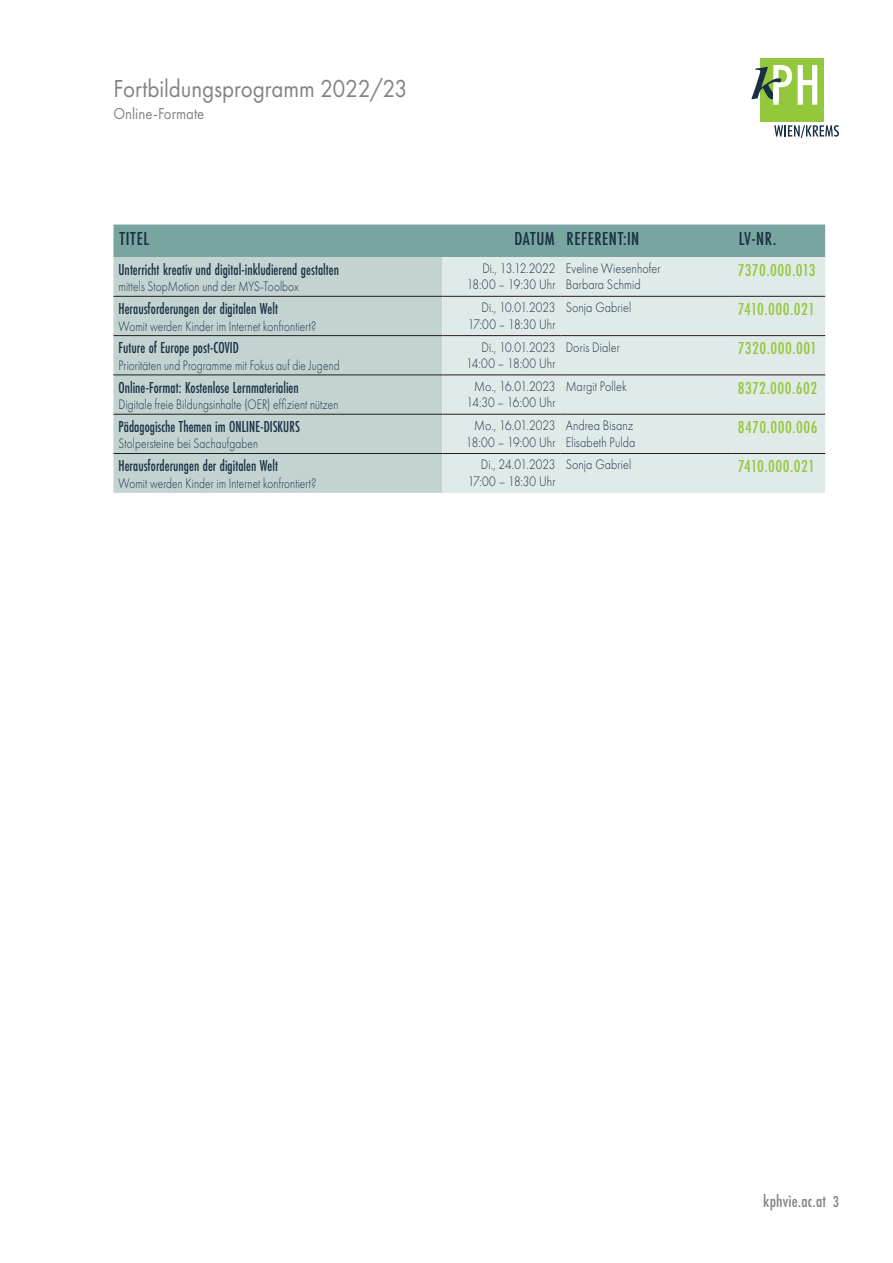
<style>
.page{position:relative;width:893px;height:1263px;background:#fff}
.page>*{position:absolute;margin:0;border:0;box-sizing:border-box;transform-origin:0 0}
.t1{font:25.5px "Futura PT";letter-spacing:-.005em;color:#818485;scale:.9 1}
.t2{font:500 19.5px "Futura PT Cond";letter-spacing:.02em;color:#183042}
.t3{font:500 18px "Futura PT Cond";letter-spacing:.025em;color:#94c83c}
.t4{font:500 18px "Futura PT Cond";letter-spacing:-.005em;color:#94c83c}
.t5{font:500 18px "Futura PT Cond";letter-spacing:.01em;color:#818485}
.t6{font:500 18px "Futura PT Cond";letter-spacing:.005em;color:#94c83c}
.t7{font:500 16.5px "Futura PT Cond";color:#183042;scale:.9 1}
.t8{font:16.5px "Futura PT";color:#818485;scale:.9 1}
.t9{font:300 14.25px/16.5px "Futura PT";letter-spacing:.01em;color:#183042;text-align:right;scale:.85 1}
.t10{font:300 14.25px "Futura PT";letter-spacing:.01em;color:#183042;scale:.8 1}
.s1{font-size:16.5px}
</style>
<div class="page">
<div style="left:760px;top:58px;width:64px;height:63px;background:#94c83c"></div>
<svg style="left:798px;top:65px;width:19px;height:40px"></svg>
<svg style="left:751px;top:65px;width:41px;height:40px"></svg>
<svg style="left:774px;top:125px;width:65px;height:13px"></svg>
<div style="left:773px;top:90px;width:5px;height:11px;background:#fff"></div>
<div style="left:113px;top:225px;width:712px;height:32px;background:#79a5a0"></div>
<div style="left:113px;top:257px;width:329px;height:236px;background:#c2d3d2"></div>
<div style="left:442px;top:257px;width:383px;height:236px;background:#e0eae9"></div>
<hr style="left:113px;top:296px;width:329px;height:1px;background:#231f20">
<hr style="left:442px;top:296px;width:119px;height:1px;background:#231f20">
<hr style="left:561px;top:296px;width:172px;height:1px;background:#231f20">
<hr style="left:733px;top:296px;width:92px;height:1px;background:#231f20">
<hr style="left:113px;top:335px;width:329px;height:1px;background:#231f20">
<hr style="left:442px;top:335px;width:119px;height:1px;background:#231f20">
<hr style="left:561px;top:335px;width:172px;height:1px;background:#231f20">
<hr style="left:733px;top:335px;width:92px;height:1px;background:#231f20">
<hr style="left:113px;top:375px;width:329px;height:1px;background:#231f20">
<hr style="left:442px;top:375px;width:119px;height:1px;background:#231f20">
<hr style="left:561px;top:375px;width:172px;height:1px;background:#231f20">
<hr style="left:733px;top:375px;width:92px;height:1px;background:#231f20">
<hr style="left:113px;top:414px;width:329px;height:1px;background:#231f20">
<hr style="left:442px;top:414px;width:119px;height:1px;background:#231f20">
<hr style="left:561px;top:414px;width:172px;height:1px;background:#231f20">
<hr style="left:733px;top:414px;width:92px;height:1px;background:#231f20">
<hr style="left:113px;top:453px;width:329px;height:1px;background:#231f20">
<hr style="left:442px;top:453px;width:119px;height:1px;background:#231f20">
<hr style="left:561px;top:453px;width:172px;height:1px;background:#231f20">
<hr style="left:733px;top:453px;width:92px;height:1px;background:#231f20">
<h1 class="t1" style="left:113px;top:73px;width:328px">Fortbildungsprogramm 2022/23</h1>
<p class="t8" style="left:113px;top:104px;width:102px">Online-Formate</p>
<h2 class="t2" style="left:119px;top:227px;width:31px">TITEL</h2>
<h2 class="t2" style="left:514px;top:227px;width:126px">DATUM REFERENT:IN</h2>
<h2 class="t2" style="left:739px;top:227px;width:39px">LV-NR.</h2>
<p class="t7" style="left:119px;top:259px;width:246px">Unterricht kreativ und digital-inkludierend gestalten</p>
<p class="t10" style="left:119px;top:278px;width:227px">mittels StopMotion und der MYS-Toolbox</p>
<p class="t9" style="left:467px;top:260px;width:106px">Di., 13.12.2022<br>18:00 – 19:30 Uhr</p>
<p class="t9" style="left:566px;top:260px;width:113px;text-align:left">Eveline Wiesenhofer<br>Barbara Schmid</p>
<p class="t6" style="left:738px;top:259px;width:79px">7370.000.013</p>
<p class="t7" style="left:119px;top:299px;width:179px">Herausforderungen der digitalen Welt</p>
<p class="t10" style="left:119px;top:318px;width:249px">Womit werden Kinder im Internet konfrontiert?</p>
<p class="t9" style="left:468px;top:299px;width:105px">Di., 10.01.2023<br>17:00 – 18:30 Uhr</p>
<p class="t9" style="left:566px;top:299px;width:79px">Sonja Gabriel</p>
<p class="t4" style="left:738px;top:299px;width:78px">7410.000.021</p>
<p class="t7" style="left:119px;top:338px;width:135px">Future of Europe post-COVID</p>
<p class="t10" style="left:119px;top:357px;width:278px">Prioritäten und Programme mit Fokus auf die Jugend</p>
<p class="t9" style="left:466px;top:339px;width:107px">Di., 10.01.2023<br>14:00 – 18:00 Uhr</p>
<p class="t9" style="left:566px;top:339px;width:65px">Doris Dialer</p>
<p class="t3" style="left:738px;top:338px;width:81px">7320.000.001</p>
<p class="t7" style="left:119px;top:377px;width:202px">Online-Format: Kostenlose Lernmaterialien</p>
<p class="t10" style="left:119px;top:396px;width:276px">Digitale freie Bildungsinhalte (OER) effizient nützen</p>
<p class="t9" style="left:466px;top:378px;width:106px;text-align:center">Mo., 16.01.2023<br>14:30 – 16:00 Uhr</p>
<p class="t9" style="left:566px;top:378px;width:73px">Margit Pollek</p>
<p class="t3" style="left:738px;top:377px;width:81px">8372.000.602</p>
<p class="t7" style="left:119px;top:417px;width:203px">Pädagogische Themen im ONLINE-DISKURS</p>
<p class="t10" style="left:119px;top:436px;width:176px">Stolpersteine bei Sachaufgaben</p>
<p class="t9" style="left:466px;top:417px;width:107px;text-align:center">Mo., 16.01.2023<br>18:00 – 19:00 Uhr</p>
<p class="t9" style="left:566px;top:417px;width:84px;text-align:left">Andrea Bisanz<br>Elisabeth Pulda</p>
<p class="t3" style="left:738px;top:416px;width:81px">8470.000.006</p>
<p class="t7" style="left:119px;top:456px;width:179px">Herausforderungen der digitalen Welt</p>
<p class="t10" style="left:119px;top:475px;width:249px">Womit werden Kinder im Internet konfrontiert?</p>
<p class="t9" style="left:468px;top:457px;width:105px">Di., 24.01.2023<br>17:00 – 18:30 Uhr</p>
<p class="t9" style="left:566px;top:457px;width:79px">Sonja Gabriel</p>
<p class="t4" style="left:738px;top:456px;width:78px">7410.000.021</p>
<p class="t5" style="left:763px;top:1190px;width:77px">kphvie.ac.at <span class="s1">3</span></p>
</div>
